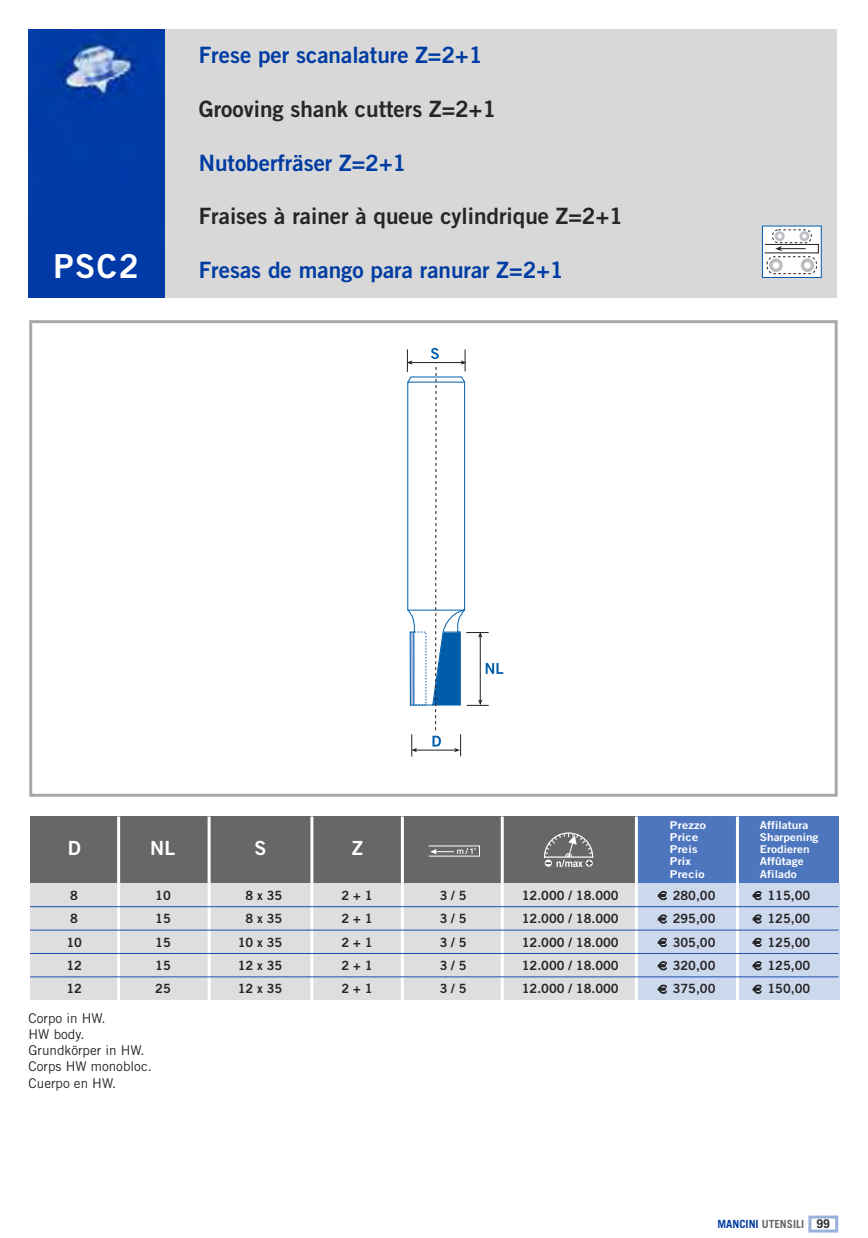
<style>
.page{position:relative;width:868px;height:1238px;background:#fff}
.page>*{position:absolute;margin:0;border:0;box-sizing:border-box;transform-origin:0 0}
.t1{font:33px "Trade Gothic Bold Two";color:#fff}
.t2{font:22.5px "Trade Gothic Bold Two";color:#003ca2}
.t3{font:22.5px "Trade Gothic Bold Two";color:#272627}
.t4{font:19.5px "Trade Gothic Bold Two";color:#fff}
.t5{font:13.5px/16.2px "Trade Gothic";color:#272627}
.t6{font:12.75px/23.4px "Trade Gothic Bold Two";color:#272627;text-align:justify}
.t7{font:700 11.25px "Trade Gothic";color:#686768}
.t8{font:10.8px/12px "Trade Gothic Bold Two";letter-spacing:.005em;color:#fff;scale:1.1 1}
.t9{font:10.8px/12px "Trade Gothic Bold Two";letter-spacing:.005em;color:#fff;scale:1.15 1}
.s1{color:#003ca2}
.s2{font-size:12px;color:#272627}
</style>
<div class="page">
<div style="left:808px;top:1215px;width:30px;height:17px;border:3px solid #99b1da"></div>
<div style="left:29px;top:30px;width:807px;height:268px;background:#d8d8d8"></div>
<img style="left:29px;top:30px;width:136px;height:268px">
<div style="left:29px;top:320px;width:808px;height:476px;border:3px solid #a9a8a9"></div>
<svg style="left:406px;top:348px;width:97px;height:408px"></svg>
<svg style="left:762px;top:226px;width:59px;height:52px"></svg>
<div style="left:764px;top:244px;width:54px;height:9px;background:#fff"></div>
<div style="left:766px;top:256px;width:50px;height:18px;background:#fff;border:1px dashed #231f20;border-radius:7px"></div>
<div style="left:772px;top:229px;width:39px;height:14px;background:#fff;border:1px dashed #231f20;border-radius:6px"></div>
<div style="left:764px;top:244px;width:54px;height:9px;border:1px solid #231f20"></div>
<svg style="left:775px;top:246px;width:30px;height:5px"></svg>
<svg style="left:769px;top:258px;width:13px;height:14px"></svg>
<svg style="left:774px;top:231px;width:10px;height:10px"></svg>
<svg style="left:799px;top:231px;width:10px;height:10px"></svg>
<svg style="left:800px;top:258px;width:14px;height:14px"></svg>
<div style="left:772px;top:262px;width:7px;height:6px;background:#fff;border-radius:50%"></div>
<svg style="left:804px;top:262px;width:6px;height:6px"></svg>
<svg style="left:777px;top:234px;width:4px;height:4px"></svg>
<svg style="left:802px;top:234px;width:4px;height:4px"></svg>
<div style="left:30px;top:883px;width:680px;height:116px;background:#dfdedf"></div>
<div style="left:637px;top:883px;width:202px;height:116px;background:#ccd8ec"></div>
<div style="left:30px;top:816px;width:808px;height:67px;background:#686768"></div>
<div style="left:636px;top:816px;width:202px;height:67px;background:#4d76be"></div>
<hr style="left:117px;top:816px;width:3px;height:194px;background:#fff">
<hr style="left:207px;top:816px;width:3px;height:196px;background:#fff">
<hr style="left:310px;top:816px;width:3px;height:195px;background:#fff">
<hr style="left:401px;top:816px;width:3px;height:338px;background:#fff">
<hr style="left:500px;top:816px;width:3px;height:338px;background:#fff">
<hr style="left:634px;top:816px;width:3px;height:338px;background:#fff">
<hr style="left:735px;top:816px;width:3px;height:338px;background:#fff">
<hr style="left:30px;top:906px;width:808px;height:1px;background:#1a4fac">
<hr style="left:30px;top:929px;width:808px;height:1px;background:#1a4fac">
<hr style="left:30px;top:953px;width:808px;height:1px;background:#1a4fac">
<hr style="left:30px;top:976px;width:808px;height:1px;background:#1a4fac">
<svg style="left:430px;top:848px;width:45px;height:6px"></svg>
<svg style="left:543px;top:832px;width:51px;height:35px"></svg>
<h2 class="t2" style="left:199px;top:47px;width:285px">Frese per scanalature Z=2+1</h2>
<h2 class="t3" style="left:199px;top:100px;width:299px">Grooving shank cutters Z=2+1</h2>
<h2 class="t2" style="left:199px;top:154px;width:209px">Nutoberfräser Z=2+1</h2>
<h2 class="t3" style="left:199px;top:208px;width:425px">Fraises à rainer à queue cylindrique Z=2+1</h2>
<h1 class="t1" style="left:53px;top:254px;width:87px">PSC2</h1>
<h2 class="t2" style="left:199px;top:262px;width:366px">Fresas de mango para ranurar Z=2+1</h2>
<h3 class="t4" style="left:68px;top:841px;width:15px">D</h3>
<p class="t6" style="left:66px;top:884px;width:17px;text-align:center">8<br>8<br>10<br>12<br>12</p>
<h3 class="t4" style="left:150px;top:841px;width:26px">NL</h3>
<p class="t6" style="left:155px;top:884px;width:17px">10<br>15<br>15<br>15<br>25</p>
<p class="t5" style="left:29px;top:1011px;width:125px">Corpo in HW.<br>HW body.<br>Grundkörper in HW.<br>Corps HW monobloc.<br>Cuerpo en HW.</p>
<h3 class="t4" style="left:254px;top:841px;width:13px">S</h3>
<p class="t6" style="left:238px;top:884px;width:46px;text-align:right">8 x 35<br>8 x 35<br>10 x 35<br>12 x 35<br>12 x 35</p>
<p class="t9" style="left:669px;top:820px;width:33px">Prezzo<br>Price<br>Preis<br>Prix<br>Precio</p>
<p class="t8" style="left:759px;top:820px;width:55px">Affilatura<br>Sharpening<br>Erodieren<br>Affûtage<br>Afilado</p>
<h3 class="t4" style="left:352px;top:841px;width:12px">Z</h3>
<p class="t6" style="left:341px;top:884px;width:32px">2 + 1<br>2 + 1<br>2 + 1<br>2 + 1<br>2 + 1</p>
<p class="t6" style="left:439px;top:884px;width:28px">3 / 5<br>3 / 5<br>3 / 5<br>3 / 5<br>3 / 5</p>
<p class="t6" style="left:521px;top:884px;width:98px">12.000 / 18.000<br>12.000 / 18.000<br>12.000 / 18.000<br>12.000 / 18.000<br>12.000 / 18.000</p>
<p class="t6" style="left:672px;top:884px;width:44px">280,00<br>295,00<br>305,00<br>320,00<br>375,00</p>
<p class="t6" style="left:767px;top:884px;width:44px">115,00<br>125,00<br>125,00<br>125,00<br>150,00</p>
<p class="t7" style="left:717px;top:1219px;width:114px"><span class="s1">MANCINI</span> UTENSILI <span class="s2">99</span></p>
</div>
